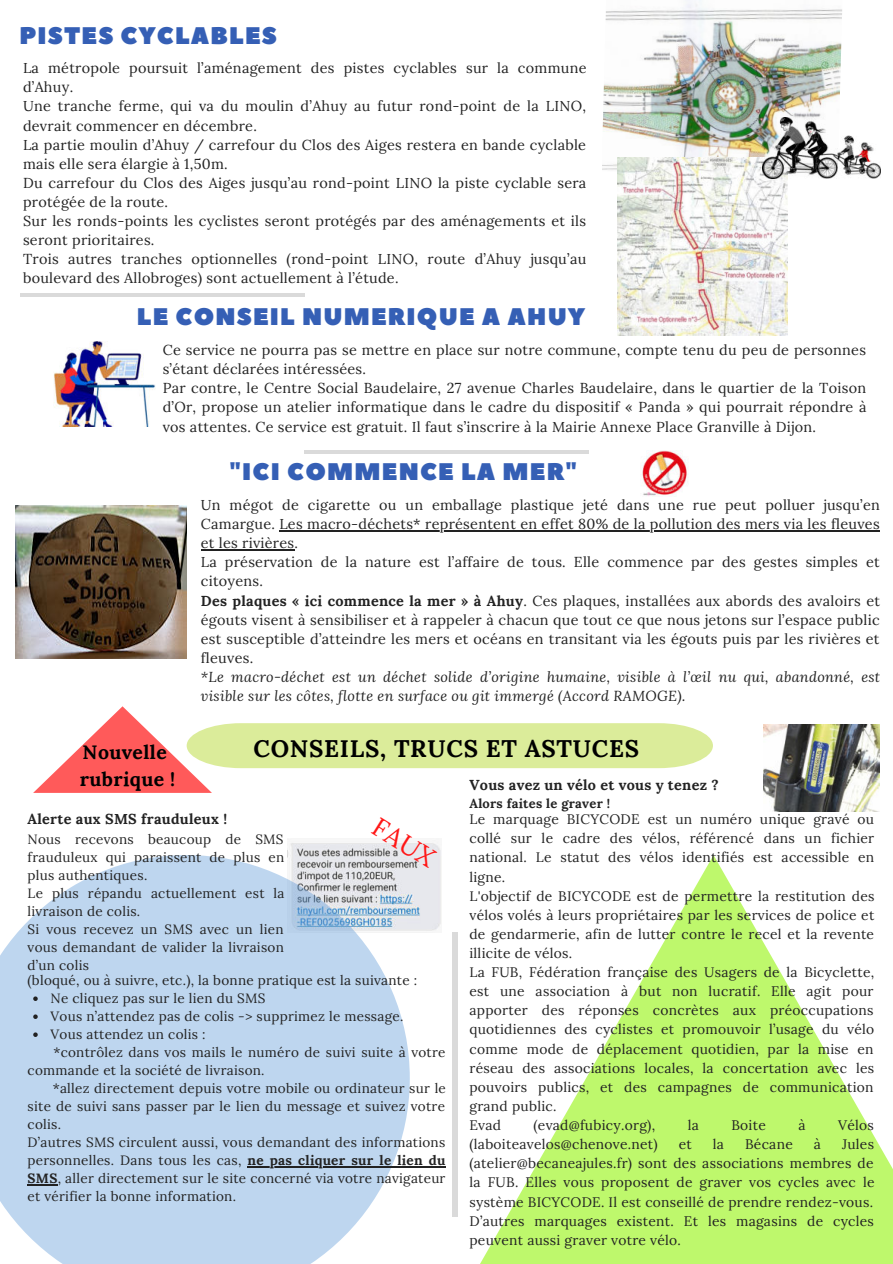
<style>
.page{position:relative;width:893px;height:1264px;background:#fff}
.page>*{position:absolute;margin:0;border:0;box-sizing:border-box;transform-origin:0 0}
.t1{font:26.1px "Lora";color:#ff1616}
.t2{font:24px "Peace Sans";letter-spacing:.05em;color:#355fb5}
.t3{font:700 24px "Lora";letter-spacing:.03em;color:#000}
.t4{font:700 19.35px/27px "Lora";letter-spacing:.02em;color:#010101}
.t5{font:14.4px/19px "Lora";letter-spacing:.02em;color:#222}
.t6{font:italic 14.4px/19px "Lora";letter-spacing:.02em;color:#222}
.t7{font:700 14.4px "Lora";letter-spacing:.02em;color:#222}
.t8{font:13.8px/19px "Lora";letter-spacing:.02em;color:#222}
.t9{font:13.5px/18px "Lora";letter-spacing:.02em;color:#222}
.t10{font:700 12.9px "Lora";letter-spacing:.02em;color:#222}
.s1{font-weight:700}
</style>
<div class="page">
<img style="left:287px;top:839px;width:154px;height:92px">
<svg style="left:0;top:855px;width:410px;height:408px;background:#c4d9ef"></svg>
<hr style="left:20px;top:293px;width:285px;height:3px;background:#000">
<hr style="left:304px;top:450px;width:284px;height:3px;background:#000">
<img style="left:602px;top:0;width:240px;height:177px">
<img style="left:618px;top:157px;width:169px;height:178px">
<img style="left:762px;top:117px;width:118px;height:61px">
<img style="left:54px;top:342px;width:102px;height:84px">
<img style="left:16px;top:505px;width:171px;height:153px">
<svg style="left:33px;top:706px;width:680px;height:87px"></svg>
<div style="left:451px;top:932px;width:6px;height:284px;background:#dadada"></div>
<img style="left:763px;top:724px;width:116px;height:87px">
<svg style="left:480px;top:855px;width:412px;height:408px;fill:#bef86c"></svg>
<img style="left:640px;top:450px;width:48px;height:46px">
<hr style="left:279px;top:530px;width:600px;height:1px;background:#222">
<hr style="left:201px;top:549px;width:93px;height:1px;background:#222">
<svg style="left:33px;top:996px;width:5px;height:4px"></svg>
<svg style="left:33px;top:1014px;width:5px;height:4px"></svg>
<svg style="left:33px;top:1032px;width:5px;height:4px"></svg>
<hr style="left:247px;top:1166px;width:199px;height:1px;background:#222">
<hr style="left:28px;top:1184px;width:30px;height:1px;background:#222">
<h2 class="t2" style="left:19px;top:19px;width:259px">PISTES CYCLABLES</h2>
<p class="t5" style="left:23px;top:58px;width:565px">La métropole poursuit l’aménagement des pistes cyclables sur la commune d’Ahuy.<br>Une tranche ferme, qui va du moulin d’Ahuy au futur rond-point de la LINO, devrait commencer en décembre.<br>La partie moulin d’Ahuy / carrefour du Clos des Aiges restera en bande cyclable mais elle sera élargie à 1,50m.<br>Du carrefour du Clos des Aiges jusqu’au rond-point LINO la piste cyclable sera protégée de la route.<br>Sur les ronds-points les cyclistes seront protégés par des aménagements et ils seront prioritaires.<br>Trois autres tranches optionnelles (rond-point LINO, route d’Ahuy jusqu’au boulevard des Allobroges) sont actuellement à l’étude.</p>
<h2 class="t2" style="left:137px;top:301px;width:449px">LE CONSEIL NUMERIQUE A AHUY</h2>
<p class="t5" style="left:163px;top:339px;width:705px">Ce service ne pourra pas se mettre en place sur notre commune, compte tenu du peu de personnes s’étant déclarées intéressées.<br>Par contre, le Centre Social Baudelaire, 27 avenue Charles Baudelaire, dans le quartier de la Toison d’Or, propose un atelier informatique dans le cadre du dispositif « Panda » qui pourrait répondre à vos attentes. Ce service est gratuit. Il faut s’inscrire à la Mairie Annexe Place Granville à Dijon.</p>
<h2 class="t2" style="left:229px;top:456px;width:349px">"ICI COMMENCE LA MER"</h2>
<p class="t5" style="left:201px;top:494px;width:680px">Un mégot de cigarette ou un emballage plastique jeté dans une rue peut polluer jusqu’en Camargue. Les macro-déchets* représentent en effet 80% de la pollution des mers via les fleuves et les rivières.<br>La préservation de la nature est l’affaire de tous. Elle commence par des gestes simples et citoyens.<br><span class="s1">Des plaques « ici commence la mer » à Ahuy</span>. Ces plaques, installées aux abords des avaloirs et égouts visent à sensibiliser et à rappeler à chacun que tout ce que nous jetons sur l’espace public est susceptible d’atteindre les mers et océans en transitant via les égouts puis par les rivières et fleuves.</p>
<p class="t6" style="left:201px;top:667px;width:680px">*Le macro-déchet est un déchet solide d’origine humaine, visible à l’œil nu qui, abandonné, est visible sur les côtes, flotte en surface ou git immergé (Accord RAMOGE).</p>
<h2 class="t3" style="left:253px;top:727px;width:387px">CONSEILS, TRUCS ET ASTUCES</h2>
<h3 class="t4" style="left:80px;top:737px;width:97px">Nouvelle rubrique !</h3>
<p class="t7" style="left:469px;top:772px;width:251px">Vous avez un vélo et vous y tenez ?</p>
<p class="t10" style="left:469px;top:792px;width:142px">Alors faites le graver !</p>
<p class="t8" style="left:469px;top:808px;width:406px">Le marquage BICYCODE est un numéro unique gravé ou collé sur le cadre des vélos, référencé dans un fichier national. Le statut des vélos identifiés est accessible en ligne.<br>L'objectif de BICYCODE est de permettre la restitution des vélos volés à leurs propriétaires par les services de police et de gendarmerie, afin de lutter contre le recel et la revente illicite de vélos.<br>La FUB, Fédération française des Usagers de la Bicyclette, est une association à but non lucratif. Elle agit pour apporter des réponses concrètes aux préoccupations quotidiennes des cyclistes et promouvoir l’usage du vélo comme mode de déplacement quotidien, par la mise en réseau des associations locales, la concertation avec les pouvoirs publics, et des campagnes de communication grand public.<br>Evad</p>
<p class="t7" style="left:28px;top:806px;width:201px">Alerte aux SMS frauduleux !</p>
<p class="t9" style="left:28px;top:829px;width:258px">Nous recevons beaucoup de SMS frauduleux qui paraissent de plus en plus authentiques.<br>Le plus répandu actuellement est la livraison de colis.<br>Si vous recevez un SMS avec un lien vous demandant de valider la livraison d’un colis</p>
<h1 class="t1" style="left:385px;top:807px;width:70px;rotate:32deg">FAUX</h1>
<p class="t9" style="left:28px;top:970px;width:391px">(bloqué, ou à suivre, etc.), la bonne pratique est la suivante :</p>
<p class="t9" style="left:51px;top:988px;width:354px">Ne cliquez pas sur le lien du SMS<br>Vous n’attendez pas de colis -&gt; supprimez le message.<br>Vous attendez un colis :</p>
<p class="t9" style="left:28px;top:1042px;width:419px;text-indent:26px">*contrôlez dans vos mails le numéro de suivi suite à votre commande et la société de livraison.</p>
<p class="t9" style="left:28px;top:1078px;width:420px;text-indent:25px">*allez directement depuis votre mobile ou ordinateur sur le site de suivi sans passer par le lien du message et suivez votre colis.<br>D’autres SMS circulent aussi, vous demandant des informations personnelles. Dans tous les cas, <span class="s1">ne pas cliquer sur le lien du SMS</span>, aller directement sur le site concerné via votre navigateur et vérifier la bonne information.</p>
<p class="t8" style="left:533px;top:1114px;width:123px">(evad@fubicy.org),</p>
<p class="t8" style="left:687px;top:1114px;width:13px">la</p>
<p class="t8" style="left:731px;top:1114px;width:36px">Boite</p>
<p class="t8" style="left:798px;top:1114px;width:9px">à</p>
<p class="t8" style="left:838px;top:1114px;width:37px">Vélos</p>
<p class="t8" style="left:469px;top:1133px;width:190px">(laboiteavelos@chenove.net)</p>
<p class="t8" style="left:678px;top:1133px;width:15px">et</p>
<p class="t8" style="left:713px;top:1133px;width:13px">la</p>
<p class="t8" style="left:745px;top:1133px;width:49px">Bécane</p>
<p class="t8" style="left:813px;top:1133px;width:9px">à</p>
<p class="t8" style="left:469px;top:1133px;width:406px;text-align:justify;text-indent:372px">Jules (atelier@becaneajules.fr) sont des associations membres de la FUB. Elles vous proposent de graver vos cycles avec le système BICYCODE. Il est conseillé de prendre rendez-vous.<br>D’autres marquages existent. Et les magasins de cycles peuvent aussi graver votre vélo.</p>
</div>
